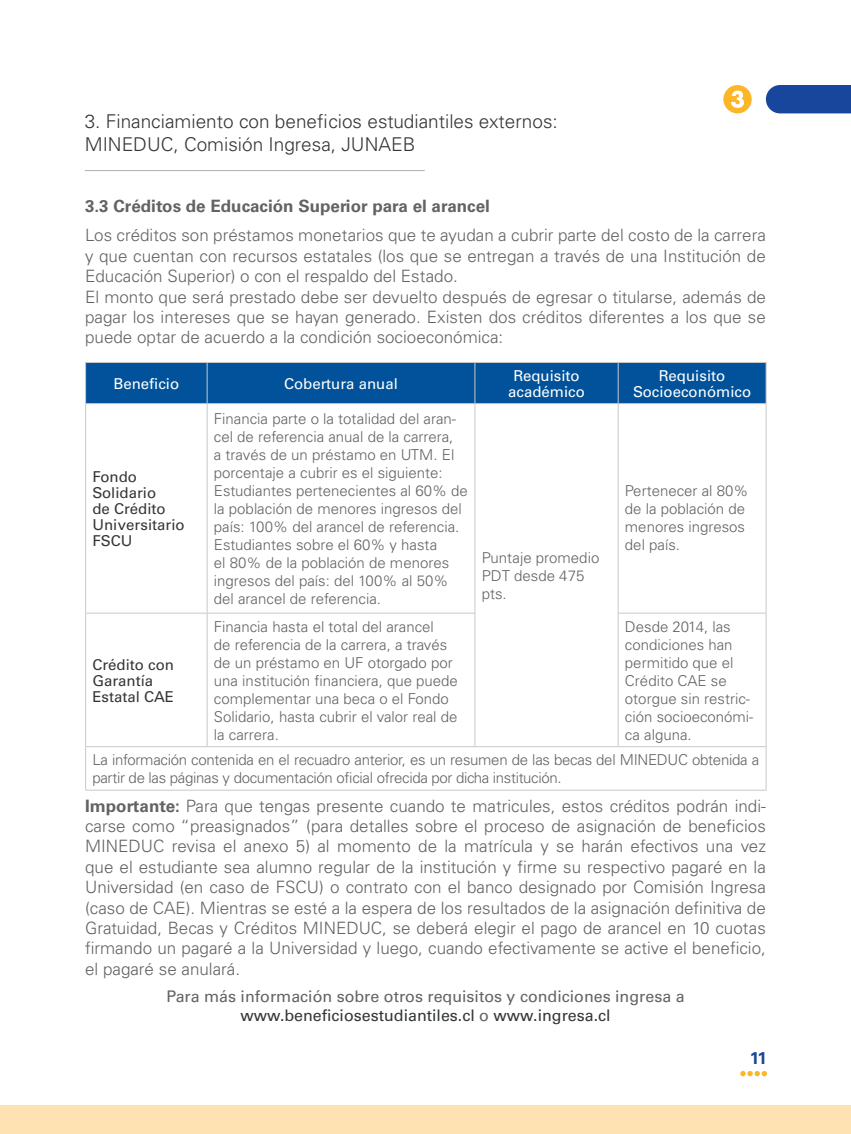
<style>
.page{position:relative;width:851px;height:1134px;background:#fff}
.page>*{position:absolute;margin:0;border:0;box-sizing:border-box;transform-origin:0 0}
.t1{font:300 19px "Univers";color:#333638}
.t2{font:300 17px/20.4px "Univers";color:#636366;text-align:justify}
.t3{font:700 17px "Univers";color:#636366}
.t4{font:700 17px "Univers";color:#18469d}
.t5{font:16px "Univers";color:#636366}
.t6{font:16px "Univers";color:#333638}
.t7{font:300 15px/18px "Univers";color:#636366}
.t8{font:300 15px/18px "Univers";letter-spacing:-.02em;color:#636366}
.t9{font:15px/16px "Univers";color:#333638}
.t10{font:15px/16px "Univers";color:#fff;text-align:center}
.s1{font-weight:700}
.s2{color:#636366}
</style>
<div class="page">
<div style="left:723px;top:85px;width:28px;height:28px;background:#fcb729;border-radius:50%"></div>
<svg style="left:731px;top:91px;width:12px;height:17px"></svg>
<div style="left:765px;top:85px;width:85px;height:28px;background:#18469d"></div>
<svg style="left:740px;top:1071px;width:26px;height:5px"></svg>
<hr style="left:85px;top:170px;width:339px;height:1px;background:#adaeb2">
<div style="left:86px;top:363px;width:679px;height:40px;background:#01529a"></div>
<hr style="left:85px;top:362px;width:122px;height:1px;background:#c7c8ca">
<hr style="left:85px;top:363px;width:1px;height:40px;background:#c7c8ca">
<hr style="left:207px;top:362px;width:268px;height:1px;background:#c7c8ca">
<hr style="left:206px;top:363px;width:1px;height:40px;background:#c7c8ca">
<hr style="left:475px;top:362px;width:143px;height:1px;background:#c7c8ca">
<hr style="left:474px;top:363px;width:1px;height:40px;background:#c7c8ca">
<hr style="left:618px;top:362px;width:148px;height:1px;background:#c7c8ca">
<hr style="left:617px;top:363px;width:1px;height:40px;background:#c7c8ca">
<hr style="left:765px;top:363px;width:1px;height:40px;background:#c7c8ca">
<hr style="left:85px;top:403px;width:122px;height:1px;background:#c7c8ca">
<hr style="left:85px;top:404px;width:1px;height:209px;background:#c7c8ca">
<hr style="left:207px;top:403px;width:268px;height:1px;background:#c7c8ca">
<hr style="left:206px;top:404px;width:1px;height:209px;background:#c7c8ca">
<hr style="left:475px;top:403px;width:143px;height:1px;background:#c7c8ca">
<hr style="left:474px;top:404px;width:1px;height:209px;background:#c7c8ca">
<hr style="left:618px;top:403px;width:148px;height:1px;background:#c7c8ca">
<hr style="left:617px;top:404px;width:1px;height:209px;background:#c7c8ca">
<hr style="left:765px;top:404px;width:1px;height:209px;background:#c7c8ca">
<hr style="left:85px;top:613px;width:122px;height:1px;background:#c7c8ca">
<hr style="left:85px;top:614px;width:1px;height:132px;background:#c7c8ca">
<hr style="left:207px;top:613px;width:268px;height:1px;background:#c7c8ca">
<hr style="left:206px;top:614px;width:1px;height:132px;background:#c7c8ca">
<hr style="left:474px;top:614px;width:1px;height:132px;background:#c7c8ca">
<hr style="left:617px;top:613px;width:149px;height:1px;background:#c7c8ca">
<hr style="left:617px;top:614px;width:1px;height:132px;background:#c7c8ca">
<hr style="left:765px;top:614px;width:1px;height:132px;background:#c7c8ca">
<hr style="left:85px;top:746px;width:122px;height:1px;background:#c7c8ca">
<hr style="left:85px;top:747px;width:1px;height:43px;background:#c7c8ca">
<hr style="left:207px;top:746px;width:268px;height:1px;background:#c7c8ca">
<hr style="left:475px;top:746px;width:143px;height:1px;background:#c7c8ca">
<hr style="left:618px;top:746px;width:148px;height:1px;background:#c7c8ca">
<hr style="left:765px;top:747px;width:1px;height:43px;background:#c7c8ca">
<hr style="left:85px;top:790px;width:122px;height:1px;background:#c7c8ca">
<hr style="left:207px;top:790px;width:268px;height:1px;background:#c7c8ca">
<hr style="left:475px;top:790px;width:143px;height:1px;background:#c7c8ca">
<hr style="left:618px;top:790px;width:148px;height:1px;background:#c7c8ca">
<div style="left:0;top:1106px;width:850px;height:28px;background:#fee2b2"></div>
<p class="t1" style="left:85px;top:110px;width:474px">3. Financiamiento con beneficios estudiantiles externos:</p>
<p class="t1" style="left:85px;top:133px;width:332px">MINEDUC, Comisión Ingresa, JUNAEB</p>
<p class="t3" style="left:85px;top:196px;width:406px">3.3 Créditos de Educación Superior para el arancel</p>
<p class="t2" style="left:85px;top:225px;width:682px">Los créditos son préstamos monetarios que te ayudan a cubrir parte del costo de la carrera y que cuentan con recursos estatales (los que se entregan a través de una Institución de Educación Superior) o con el respaldo del Estado.</p>
<p class="t2" style="left:85px;top:286px;width:682px">El monto que será prestado debe ser devuelto después de egresar o titularse, además de pagar los intereses que se hayan generado. Existen dos créditos diferentes a los que se puede optar de acuerdo a la condición socioeconómica:</p>
<p class="t10" style="left:113px;top:375px;width:67px">Beneficio</p>
<p class="t10" style="left:284px;top:375px;width:115px">Cobertura anual</p>
<p class="t10" style="left:508px;top:367px;width:78px">Requisito académico</p>
<p class="t10" style="left:633px;top:367px;width:120px">Requisito<br>Socioeconómico</p>
<p class="t9" style="left:92px;top:469px;width:94px">Fondo<br>Solidario<br>de Crédito<br>Universitario<br>FSCU</p>
<p class="t7" style="left:214px;top:410px;width:244px">Financia parte o la totalidad del aran-</p>
<p class="t7" style="left:214px;top:428px;width:241px">cel de referencia anual de la carrera,</p>
<p class="t7" style="left:214px;top:446px;width:242px">a través de un préstamo en UTM. El</p>
<p class="t7" style="left:214px;top:464px;width:230px">porcentaje a cubrir es el siguiente:</p>
<p class="t7" style="left:214px;top:482px;width:255px">Estudiantes pertenecientes al 60% de</p>
<p class="t7" style="left:214px;top:500px;width:249px">la población de menores ingresos del</p>
<p class="t7" style="left:214px;top:518px;width:247px">país: 100% del arancel de referencia.</p>
<p class="t7" style="left:214px;top:536px;width:237px">Estudiantes sobre el 60% y hasta el 80% de la población de menores ingresos del país: del 100% al 50% del arancel de referencia.</p>
<p class="t7" style="left:481px;top:549px;width:119px">Puntaje promedio<br>PDT desde 475 pts.</p>
<p class="t7" style="left:625px;top:482px;width:125px">Pertenecer al 80%</p>
<p class="t7" style="left:625px;top:500px;width:122px">de la población de</p>
<p class="t7" style="left:625px;top:518px;width:122px">menores ingresos del país.</p>
<p class="t7" style="left:625px;top:617px;width:107px">Desde 2014, las</p>
<p class="t7" style="left:625px;top:635px;width:109px">condiciones han</p>
<p class="t7" style="left:625px;top:653px;width:110px">permitido que el</p>
<p class="t7" style="left:625px;top:671px;width:103px">Crédito CAE se</p>
<p class="t7" style="left:625px;top:689px;width:127px">otorgue sin restric-</p>
<p class="t7" style="left:625px;top:707px;width:130px">ción socioeconómi-</p>
<p class="t7" style="left:625px;top:725px;width:68px">ca alguna.</p>
<p class="t8" style="left:92px;top:751px;width:668px">La información contenida en el recuadro anterior, es un resumen de las becas del MINEDUC obtenida a partir de las páginas y documentación oficial ofrecida por dicha institución.</p>
<p class="t2" style="left:85px;top:795px;width:682px"><span class="s1">Importante:</span> Para que tengas presente cuando te matricules, estos créditos podrán indi&shy;carse como “preasignados” (para detalles sobre el proceso de asignación de beneficios MINEDUC revisa el anexo 5) al momento de la matrícula y se harán efectivos una vez que el estudiante sea alumno regular de la institución y firme su respectivo pagaré en la Universidad (en caso de FSCU) o contrato con el banco designado por Comisión Ingresa (caso de CAE). Mientras se esté a la espera de los resultados de la asignación definitiva de Gratuidad, Becas y Créditos MINEDUC, se deberá elegir el pago de arancel en 10 cuotas firmando un pagaré a la Universidad y luego, cuando efectivamente se active el beneficio, el pagaré se anulará.</p>
<p class="t5" style="left:166px;top:986px;width:519px">Para más información sobre otros requisitos y condiciones ingresa a</p>
<p class="t6" style="left:240px;top:1006px;width:372px">www.beneficiosestudiantiles.cl <span class="s2">o</span> www.ingresa.cl</p>
<p class="t7" style="left:214px;top:617px;width:221px">Financia hasta el total del arancel</p>
<p class="t7" style="left:214px;top:635px;width:235px">de referencia de la carrera, a través</p>
<p class="t7" style="left:214px;top:653px;width:240px">de un préstamo en UF otorgado por</p>
<p class="t7" style="left:214px;top:671px;width:245px">una institución financiera, que puede</p>
<p class="t7" style="left:214px;top:689px;width:236px">complementar una beca o el Fondo</p>
<p class="t7" style="left:214px;top:707px;width:245px">Solidario, hasta cubrir el valor real de</p>
<p class="t7" style="left:214px;top:725px;width:66px">la carrera.</p>
<p class="t9" style="left:92px;top:656px;width:83px">Crédito con<br>Garantía<br>Estatal CAE</p>
<p class="t4" style="left:749px;top:1048px;width:19px">11</p>
</div>
